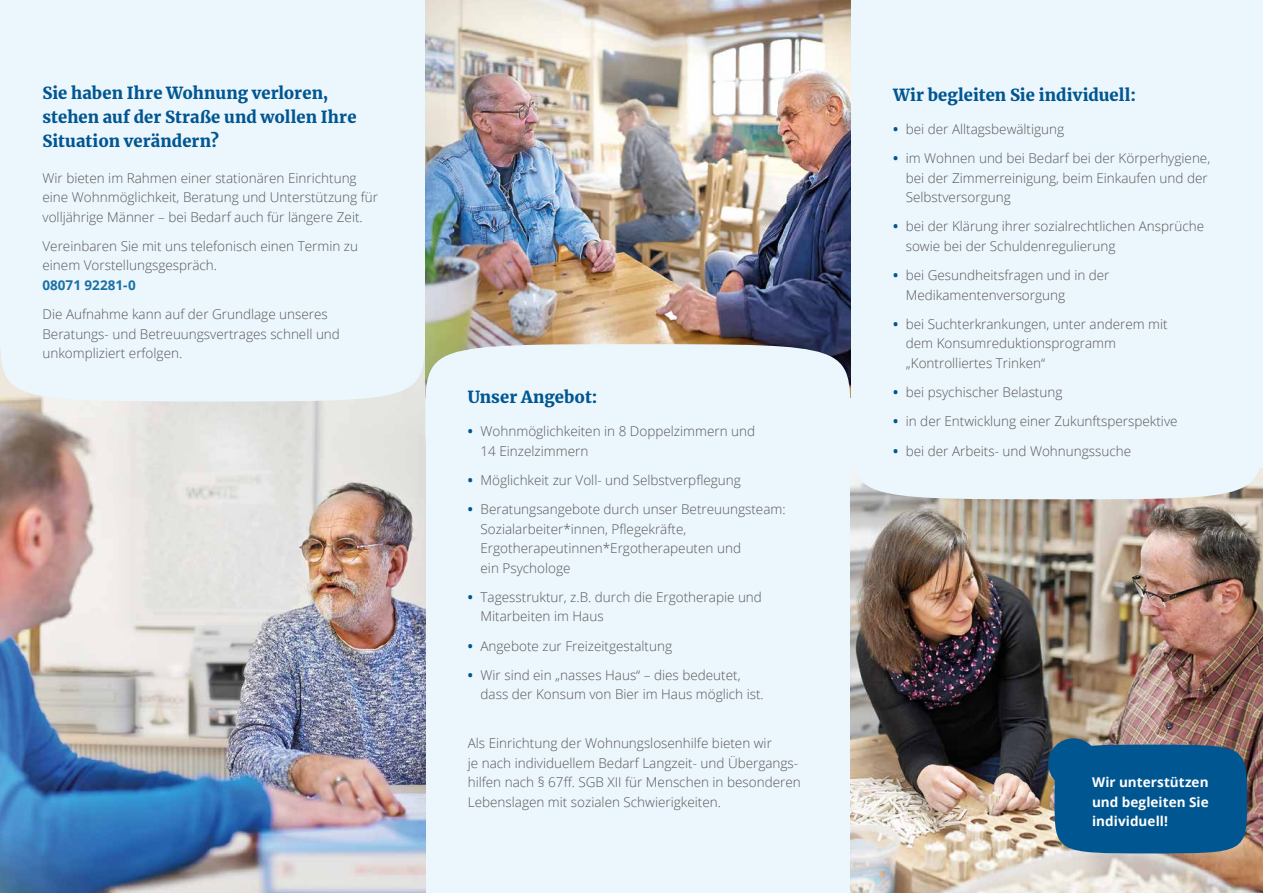
<style>
.page{position:relative;width:1263px;height:893px;background:#ecf6fd}
.page>*{position:absolute;margin:0;border:0;box-sizing:border-box;transform-origin:0 0}
.t1{font:900 16.5px/24px "Merriweather";letter-spacing:.005em;color:#005691}
.t2{font:300 13.5px/19.5px "Open Sans";color:#575756}
.t3{font:700 13.5px/19.5px "Open Sans";letter-spacing:.005em;color:#fff;text-align:justify}
.t4{font:700 13.5px "Open Sans";color:#1a70a5}
.s1{font-weight:700;color:#005691}
</style>
<div class="page">
<img style="left:0;top:349px;width:425px;height:544px">
<img style="left:850px;top:468px;width:413px;height:425px">
<div style="left:0;top:252px;width:425px;height:149px;background:#ecf6fd;border-radius:50%"></div>
<img style="left:425px;top:0;width:425px;height:397px">
<div style="left:425px;top:344px;width:425px;height:150px;background:#ecf6fd;border-radius:50%"></div>
<div style="left:850px;top:350px;width:413px;height:149px;background:#ecf6fd;border-radius:50%"></div>
<div style="left:1054px;top:745px;width:193px;height:108px;background:#005691;border-radius:50%"></div>
<div style="left:1048px;top:738px;width:50px;height:51px;background:#005691;border-radius:50%"></div>
<p class="t1" style="left:43px;top:81px;width:315px">Sie haben Ihre Wohnung verloren, stehen auf der Straße und wollen Ihre<br>Situation verändern?</p>
<p class="t2" style="left:43px;top:168px;width:337px">Wir bieten im Rahmen einer stationären Einrichtung eine Wohnmöglichkeit, Beratung und Unterstützung für volljährige Männer – bei Bedarf auch für längere Zeit.</p>
<p class="t2" style="left:43px;top:236px;width:317px">Vereinbaren Sie mit uns telefonisch einen Termin zu einem Vorstellungsgespräch.</p>
<p class="t4" style="left:43px;top:275px;width:95px">08071 92281-0</p>
<p class="t2" style="left:43px;top:304px;width:299px">Die Aufnahme kann auf der Grundlage unseres<br>Beratungs- und Betreuungsvertrages schnell und unkompliziert erfolgen.</p>
<p class="t1" style="left:468px;top:384px;width:131px">Unser Angebot:</p>
<p class="t2" style="left:480px;top:421px;width:276px;text-indent:-13px"><span class="s1">•</span> Wohnmöglichkeiten in 8 Doppelzimmern und<br>14 Einzelzimmern</p>
<p class="t2" style="left:468px;top:470px;width:275px"><span class="s1">•</span> Möglichkeit zur Voll- und Selbstverpflegung</p>
<p class="t2" style="left:480px;top:499px;width:307px;text-indent:-13px"><span class="s1">•</span> Beratungsangebote durch unser Betreuungsteam:<br>Sozialarbeiter*innen, Pflegekräfte, Ergotherapeutinnen*Ergotherapeuten und<br>ein Psychologe</p>
<p class="t2" style="left:480px;top:587px;width:283px;text-indent:-13px"><span class="s1">•</span> Tagesstruktur, z.B. durch die Ergotherapie und<br>Mitarbeiten im Haus</p>
<p class="t2" style="left:468px;top:636px;width:206px"><span class="s1">•</span> Angebote zur Freizeitgestaltung</p>
<p class="t2" style="left:480px;top:665px;width:285px;text-indent:-13px"><span class="s1">•</span> Wir sind ein „nasses Haus“ – dies bedeutet, dass der Konsum von Bier im Haus möglich ist.</p>
<p class="t2" style="left:468px;top:733px;width:334px">Als Einrichtung der Wohnungslosenhilfe bieten wir<br>je nach individuellem Bedarf Langzeit- und Übergangs&shy;hilfen nach § 67ff. SGB XII für Menschen in besonderen Lebenslagen mit sozialen Schwierigkeiten.</p>
<p class="t1" style="left:893px;top:83px;width:244px">Wir begleiten Sie individuell:</p>
<p class="t2" style="left:893px;top:119px;width:173px"><span class="s1">•</span> bei der Alltagsbewältigung</p>
<p class="t2" style="left:906px;top:148px;width:306px;text-indent:-13px"><span class="s1">•</span> im Wohnen und bei Bedarf bei der Körperhygiene, bei der Zimmerreinigung, beim Einkaufen und der<br>Selbstversorgung</p>
<p class="t2" style="left:906px;top:216px;width:300px;text-indent:-13px"><span class="s1">•</span> bei der Klärung ihrer sozialrechtlichen Ansprüche sowie bei der Schuldenregulierung</p>
<p class="t2" style="left:906px;top:265px;width:205px;text-indent:-13px"><span class="s1">•</span> bei Gesundheitsfragen und in der<br>Medikamentenversorgung</p>
<p class="t2" style="left:906px;top:314px;width:263px;text-indent:-13px"><span class="s1">•</span> bei Suchterkrankungen, unter anderem mit dem Konsumreduktionsprogramm „Kontrolliertes Trinken“</p>
<p class="t2" style="left:893px;top:382px;width:171px"><span class="s1">•</span> bei psychischer Belastung</p>
<p class="t2" style="left:893px;top:411px;width:286px"><span class="s1">•</span> in der Entwicklung einer Zukunftsperspektive</p>
<p class="t2" style="left:893px;top:441px;width:240px"><span class="s1">•</span> bei der Arbeits- und Wohnungssuche</p>
<p class="t3" style="left:1092px;top:772px;width:118px">Wir unterstützen und begleiten Sie individuell!</p>
</div>
